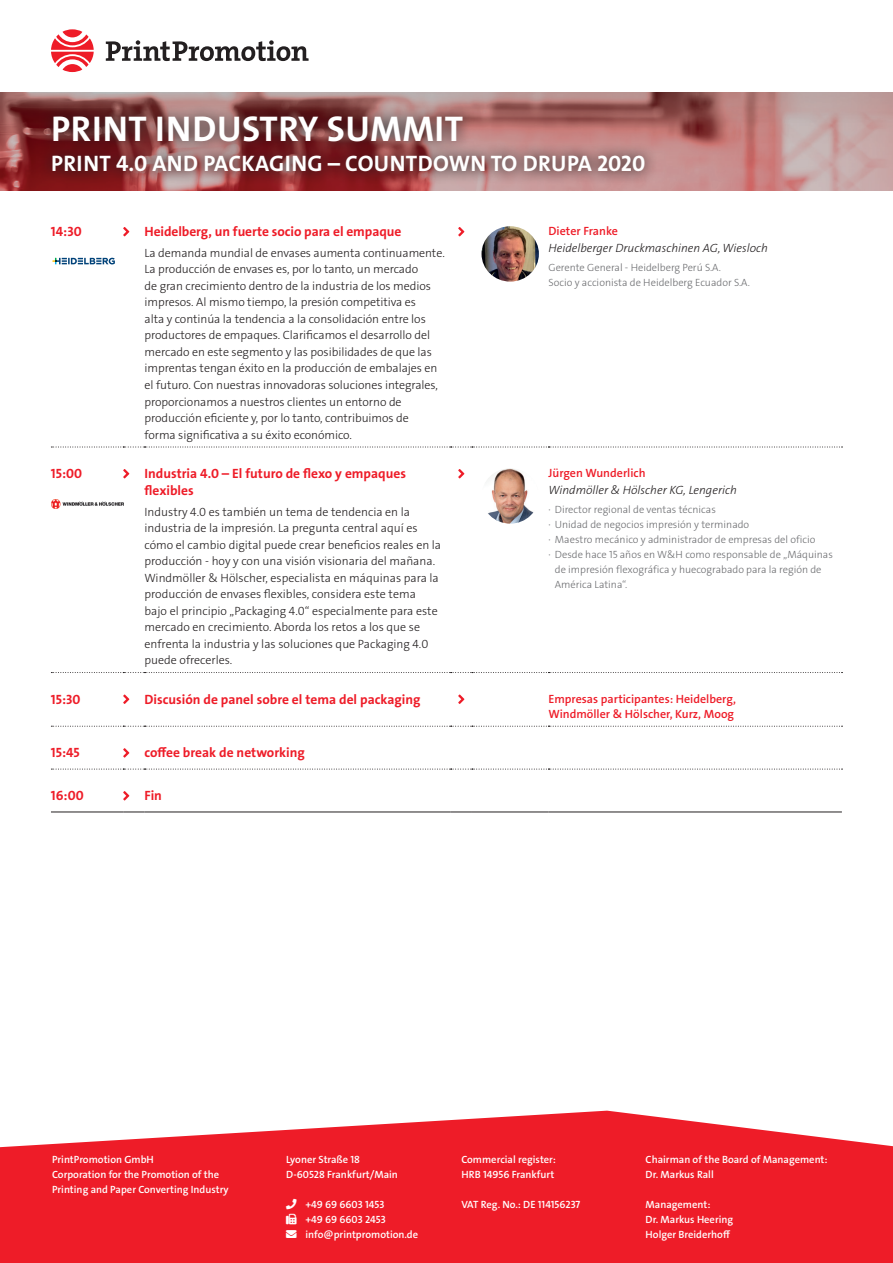
<style>
.page{position:relative;width:893px;height:1263px;background:#fff}
.page>*{position:absolute;margin:0;border:0;box-sizing:border-box;transform-origin:0 0}
.t1{font:36px "The Sans LP7 Bld";letter-spacing:.015em;color:#fff}
.t2{font:22.5px "The Sans LP7 Bld";letter-spacing:.015em;color:#fff}
.t3{font:13.5px/16.5px "The Sans LP7 Bld";color:#ee1c28}
.t4{font:12px/16.5px "The Sans LP3 Lig";letter-spacing:-.005em;color:#231f20}
.t5{font:12px/15px "The Sans LP6 Se Bld";color:#ee1c28}
.t6{font:12px "The Sans LP3 Lig IT";color:#231f20}
.t7{font:10.5px/15px "The Sans LP6 Se Bld";color:#fff}
.t8{font:10.5px/15px "The Sans LP3 Lig";color:#6c6d70}
</style>
<div class="page">
<svg style="left:51px;top:29px;width:43px;height:43px"></svg>
<svg style="left:106px;top:40px;width:203px;height:21px"></svg>
<img style="left:0;top:93px;width:893px;height:97px">
<div style="left:39px;top:103px;width:619px;height:82px;background:#231f20;opacity:.75"></div>
<svg style="left:0;top:1111px;width:893px;height:152px;background:#ef3641"></svg>
<svg style="left:51px;top:447px;width:791px;height:1px"></svg>
<svg style="left:51px;top:672px;width:791px;height:1px"></svg>
<svg style="left:51px;top:726px;width:791px;height:1px"></svg>
<svg style="left:51px;top:769px;width:791px;height:1px"></svg>
<hr style="left:51px;top:812px;width:72px;height:1px;background:#231f20">
<svg style="left:123px;top:812px;width:22px;height:1px"></svg>
<hr style="left:145px;top:812px;width:306px;height:1px;background:#231f20">
<svg style="left:451px;top:812px;width:21px;height:1px"></svg>
<hr style="left:472px;top:812px;width:76px;height:1px;background:#231f20">
<hr style="left:548px;top:812px;width:294px;height:1px;background:#231f20">
<svg style="left:52px;top:258px;width:63px;height:6px"></svg>
<svg style="left:123px;top:227px;width:6px;height:9px"></svg>
<svg style="left:458px;top:227px;width:6px;height:9px"></svg>
<img style="left:481px;top:226px;width:58px;height:56px">
<img style="left:52px;top:500px;width:72px;height:9px">
<svg style="left:123px;top:469px;width:6px;height:9px"></svg>
<svg style="left:458px;top:469px;width:6px;height:9px"></svg>
<img style="left:488px;top:468px;width:46px;height:56px">
<svg style="left:123px;top:694px;width:6px;height:10px"></svg>
<svg style="left:458px;top:694px;width:6px;height:10px"></svg>
<svg style="left:123px;top:748px;width:6px;height:9px"></svg>
<svg style="left:123px;top:791px;width:6px;height:9px"></svg>
<svg style="left:286px;top:1199px;width:11px;height:39px"></svg>
<h1 class="t1" style="left:51px;top:106px;width:413px">PRINT INDUSTRY SUMMIT</h1>
<h2 class="t2" style="left:51px;top:149px;width:596px">PRINT 4.0 AND PACKAGING – COUNTDOWN TO DRUPA 2020</h2>
<p class="t3" style="left:51px;top:223px;width:32px">14:30</p>
<p class="t3" style="left:145px;top:223px;width:258px">Heidelberg, un fuerte socio para el empaque</p>
<p class="t4" style="left:145px;top:245px;width:302px">La demanda mundial de envases aumenta continuamente.<br>La producción de envases es, por lo tanto, un mercado<br>de gran crecimiento dentro de la industria de los medios impresos. Al mismo tiempo, la presión competitiva es<br>alta y continúa la tendencia a la consolidación entre los productores de empaques. Clarificamos el desarrollo del mercado en este segmento y las posibilidades de que las imprentas tengan éxito en la producción de embalajes en el futuro. Con nuestras innovadoras soluciones integrales, proporcionamos a nuestros clientes un entorno de producción eficiente y, por lo tanto, contribuimos de<br>forma significativa a su éxito económico.</p>
<p class="t3" style="left:51px;top:465px;width:33px">15:00</p>
<p class="t3" style="left:145px;top:465px;width:263px">Industria 4.0 – El futuro de flexo y empaques flexibles</p>
<p class="t4" style="left:145px;top:503px;width:298px">Industry 4.0 es también un tema de tendencia en la industria de la impresión. La pregunta central aquí es cómo el cambio digital puede crear beneficios reales en la producción - hoy y con una visión visionaria del mañana.<br>Windmöller &amp; Hölscher, especialista en máquinas para la producción de envases flexibles, considera este tema bajo el principio „Packaging 4.0“ especialmente para este mercado en crecimiento. Aborda los retos a los que se enfrenta la industria y las soluciones que Packaging 4.0 puede ofrecerles.</p>
<p class="t5" style="left:548px;top:224px;width:71px">Dieter Franke</p>
<p class="t6" style="left:548px;top:240px;width:221px">Heidelberger Druckmaschinen AG, Wiesloch</p>
<p class="t8" style="left:548px;top:260px;width:203px">Gerente General - Heidelberg Perú S.A.<br>Socio y accionista de Heidelberg Ecuador S.A.</p>
<p class="t5" style="left:548px;top:466px;width:99px">Jürgen Wunderlich</p>
<p class="t6" style="left:548px;top:482px;width:190px">Windmöller &amp; Hölscher KG, Lengerich</p>
<p class="t8" style="left:548px;top:502px;width:169px">· Director regional de ventas técnicas</p>
<p class="t8" style="left:548px;top:517px;width:202px">· Unidad de negocios impresión y terminado</p>
<p class="t8" style="left:548px;top:532px;width:268px">· Maestro mecánico y administrador de empresas del oficio</p>
<p class="t8" style="left:548px;top:547px;width:286px">· Desde hace 15 años en W&amp;H como responsable de „Máquinas</p>
<p class="t8" style="left:555px;top:562px;width:268px">de impresión flexográfica y huecograbado para la región de</p>
<p class="t8" style="left:555px;top:577px;width:74px">América Latina“.</p>
<p class="t3" style="left:51px;top:691px;width:31px">15:30</p>
<p class="t3" style="left:145px;top:691px;width:277px">Discusión de panel sobre el tema del packaging</p>
<p class="t5" style="left:548px;top:691px;width:189px">Empresas participantes: Heidelberg,<br>Windmöller &amp; Hölscher, Kurz, Moog</p>
<p class="t3" style="left:51px;top:745px;width:30px">15:45</p>
<p class="t3" style="left:145px;top:745px;width:162px">coffee break de networking</p>
<p class="t3" style="left:51px;top:788px;width:34px">16:00</p>
<p class="t3" style="left:145px;top:788px;width:19px">Fin</p>
<p class="t7" style="left:52px;top:1152px;width:178px">PrintPromotion GmbH<br>Corporation for the Promotion of the<br>Printing and Paper Converting Industry</p>
<p class="t7" style="left:286px;top:1152px;width:113px">Lyoner Straße 18<br>D-60528 Frankfurt/Main</p>
<p class="t7" style="left:286px;top:1197px;width:101px;text-align:right">★ +49 69 6603 1453 +49 69 6603 2453</p>
<p class="t7" style="left:286px;top:1227px;width:133px">■❖●□ info@printpromotion.de</p>
<p class="t7" style="left:461px;top:1152px;width:96px">Commercial register:<br>HRB 14956 Frankfurt</p>
<p class="t7" style="left:461px;top:1197px;width:120px">VAT Reg. No.: DE 114156237</p>
<p class="t7" style="left:646px;top:1152px;width:183px">Chairman of the Board of Management:<br>Dr. Markus Rall</p>
<p class="t7" style="left:646px;top:1197px;width:89px">Management:<br>Dr. Markus Heering<br>Holger Breiderhoff</p>
</div>
